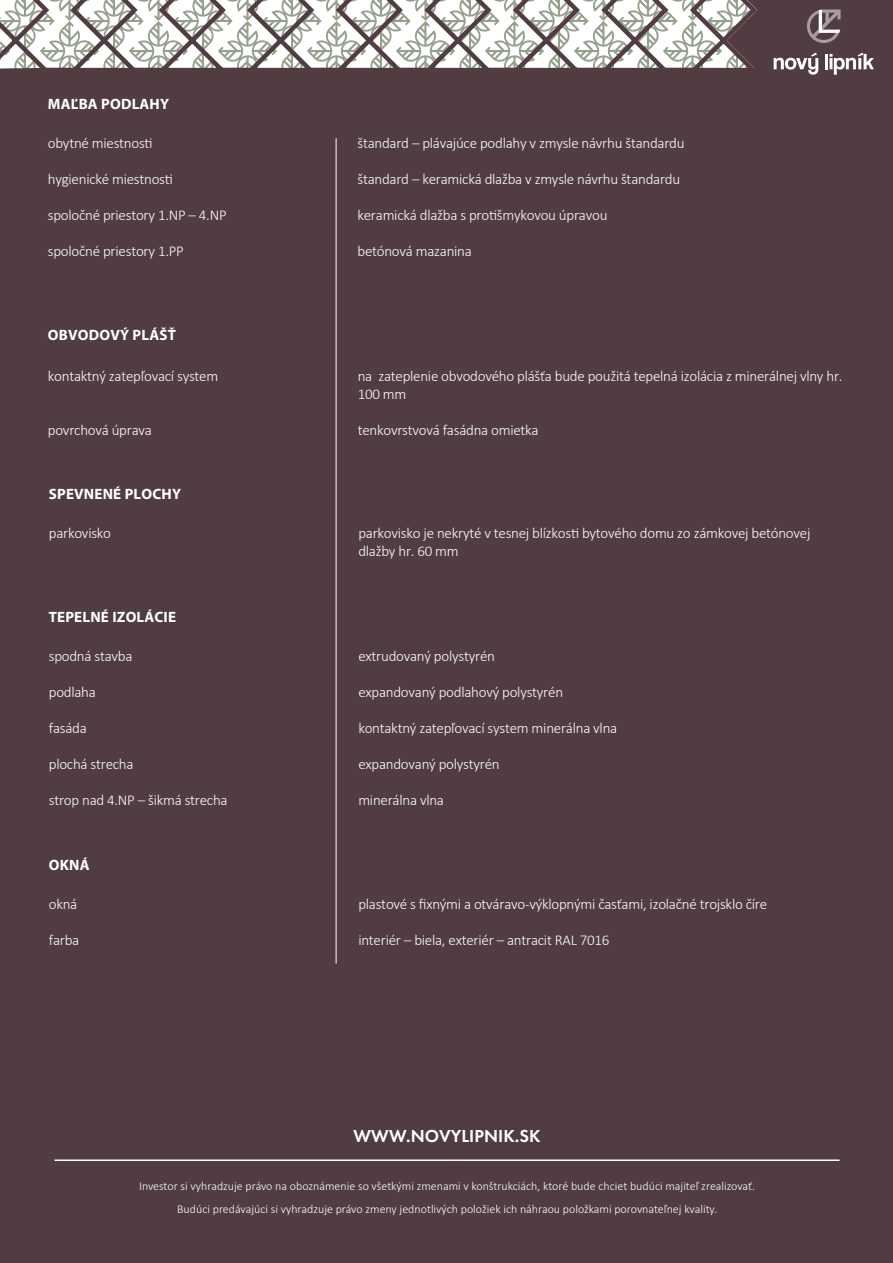
<style>
.page{position:relative;width:893px;height:1263px;background:#503c41}
.page>*{position:absolute;margin:0;border:0;box-sizing:border-box;transform-origin:0 0}
.t1{font:600 18px "Futura PT";letter-spacing:.005em;color:#fff}
.t2{font:300 15px/18px "Calibri";letter-spacing:-.015em;color:#fff}
.t3{font:700 15px "Myriad Pro";letter-spacing:.015em;color:#fff}
.t4{font:300 12px/22.5px "Calibri";color:#fff;text-align:center}
</style>
<div class="page">
<svg style="left:0;top:0;width:727px;height:69px;background:#c9c8c4"></svg>
<svg style="left:727px;top:0;width:147px;height:75px"></svg>
<hr style="left:55px;top:1159px;width:785px;height:2px;background:#fff">
<hr style="left:336px;top:138px;width:1px;height:825px;background:#fff">
<p class="t3" style="left:48px;top:95px;width:123px">MAĽBA PODLAHY</p>
<p class="t2" style="left:48px;top:134px;width:106px">obytné miestnosti</p>
<p class="t2" style="left:48px;top:170px;width:127px">hygienické miestnosti</p>
<p class="t2" style="left:48px;top:206px;width:180px">spoločné priestory 1.NP – 4.NP</p>
<p class="t2" style="left:48px;top:242px;width:137px">spoločné priestory 1.PP</p>
<p class="t3" style="left:48px;top:325px;width:129px">OBVODOVÝ PLÁŠŤ</p>
<p class="t2" style="left:48px;top:367px;width:172px">kontaktný zatepľovací system</p>
<p class="t2" style="left:48px;top:421px;width:106px">povrchová úprava</p>
<p class="t3" style="left:49px;top:484px;width:134px">SPEVNENÉ PLOCHY</p>
<p class="t2" style="left:357px;top:134px;width:329px">štandard – plávajúce podlahy v zmysle návrhu štandardu</p>
<p class="t2" style="left:357px;top:170px;width:324px">štandard – keramická dlažba v zmysle návrhu štandardu</p>
<p class="t2" style="left:357px;top:206px;width:251px">keramická dlažba s protišmykovou úpravou</p>
<p class="t2" style="left:357px;top:242px;width:116px">betónová mazanina</p>
<p class="t2" style="left:358px;top:367px;width:486px">na zateplenie obvodového plášťa bude použitá tepelná izolácia z minerálnej vlny hr.<br>100 mm</p>
<p class="t2" style="left:358px;top:421px;width:182px">tenkovrstvová fasádna omietka</p>
<p class="t2" style="left:49px;top:524px;width:64px">parkovisko</p>
<p class="t2" style="left:358px;top:524px;width:454px">parkovisko je nekryté v tesnej blízkosti bytového domu zo zámkovej betónovej dlažby hr. 60 mm</p>
<p class="t3" style="left:49px;top:607px;width:129px">TEPELNÉ IZOLÁCIE</p>
<p class="t2" style="left:49px;top:647px;width:85px">spodná stavba</p>
<p class="t2" style="left:49px;top:683px;width:49px">podlaha</p>
<p class="t2" style="left:49px;top:719px;width:40px">fasáda</p>
<p class="t2" style="left:49px;top:755px;width:86px">plochá strecha</p>
<p class="t2" style="left:49px;top:791px;width:180px">strop nad 4.NP – šikmá strecha</p>
<p class="t3" style="left:49px;top:855px;width:42px">OKNÁ</p>
<p class="t2" style="left:49px;top:895px;width:30px">okná</p>
<p class="t2" style="left:49px;top:931px;width:32px">farba</p>
<p class="t2" style="left:358px;top:647px;width:138px">extrudovaný polystyrén</p>
<p class="t2" style="left:358px;top:683px;width:206px">expandovaný podlahový polystyrén</p>
<p class="t2" style="left:358px;top:719px;width:260px">kontaktný zatepľovací system minerálna vlna</p>
<p class="t2" style="left:358px;top:755px;width:143px">expandovaný polystyrén</p>
<p class="t2" style="left:358px;top:791px;width:87px">minerálna vlna</p>
<p class="t2" style="left:358px;top:895px;width:410px">plastové s fixnými a otváravo-výklopnými časťami, izolačné trojsklo číre</p>
<p class="t2" style="left:358px;top:931px;width:253px">interiér – biela, exteriér – antracit RAL 7016</p>
<p class="t1" style="left:353px;top:1124px;width:189px">WWW.NOVYLIPNIK.SK</p>
<p class="t4" style="left:139px;top:1175px;width:618px">Investor si vyhradzuje právo na oboznámenie so všetkými zmenami v konštrukciách, ktoré bude chciet budúci majiteľ zrealizovať.<br>Budúci predávajúci si vyhradzuje právo zmeny jednotlivých položiek ich náhraou položkami porovnateľnej kvality.</p>
</div>
